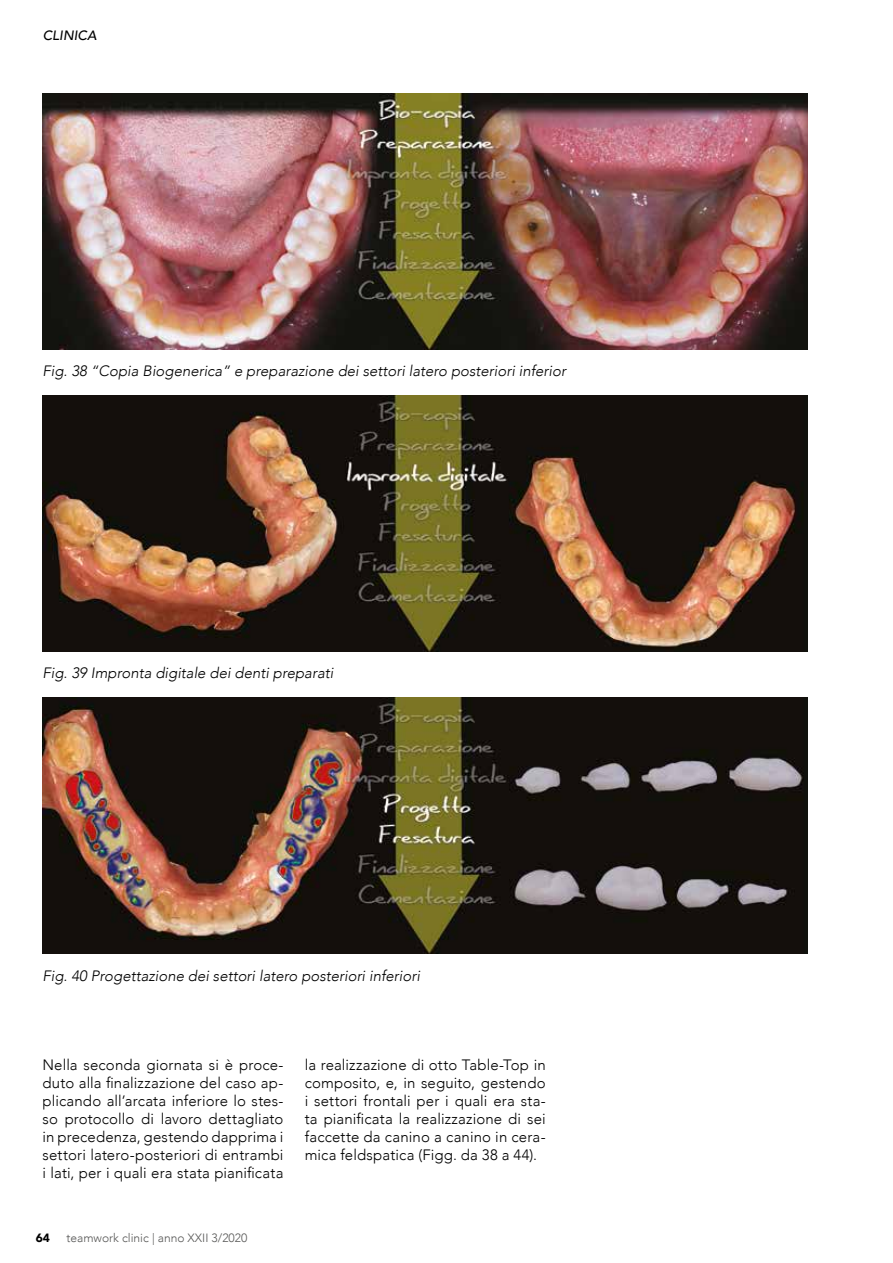
<style>
.page{position:relative;width:893px;height:1263px;background:#fff}
.page>*{position:absolute;margin:0;border:0;box-sizing:border-box;transform-origin:0 0}
.t1{font:300 15px/18px "Avenir";letter-spacing:.01em;color:#000;text-align:justify}
.t2{font:italic 300 15px "Avenir";color:#000}
.t3{font:italic 500 13.5px "Avenir";color:#000}
.t4{font:300 12px "Avenir";color:#575756}
.t5{font:900 12px "Avenir";color:#000}
</style>
<div class="page">
<img style="left:42px;top:94px;width:766px;height:255px">
<img style="left:42px;top:395px;width:766px;height:256px">
<img style="left:42px;top:698px;width:766px;height:255px">
<p class="t3" style="left:43px;top:28px;width:55px">CLINICA</p>
<p class="t2" style="left:42px;top:362px;width:525px">Fig. 38 “Copia Biogenerica” e preparazione dei settori latero posteriori inferior</p>
<p class="t2" style="left:42px;top:664px;width:292px">Fig. 39 Impronta digitale dei denti preparati</p>
<p class="t2" style="left:43px;top:967px;width:379px">Fig. 40 Progettazione dei settori latero posteriori inferiori</p>
<p class="t1" style="left:43px;top:1055px;width:242px">Nella seconda giornata si è proce&shy;duto alla finalizzazione del caso ap&shy;plicando all’arcata inferiore lo stes&shy;so protocollo di lavoro dettagliato in precedenza, gestendo dapprima i settori latero-posteriori di entrambi i lati, per i quali era stata pianificata</p>
<p class="t1" style="left:305px;top:1055px;width:242px">la realizzazione di otto Table-Top in composito, e, in seguito, gestendo i settori frontali per i quali era sta&shy;ta pianificata la realizzazione di sei faccette da canino a canino in cera&shy;mica feldspatica (Figg. da 38 a 44).</p>
<p class="t5" style="left:36px;top:1227px;width:16px">64</p>
<p class="t4" style="left:66px;top:1231px;width:182px">teamwork clinic | anno XXII 3/2020</p>
</div>
